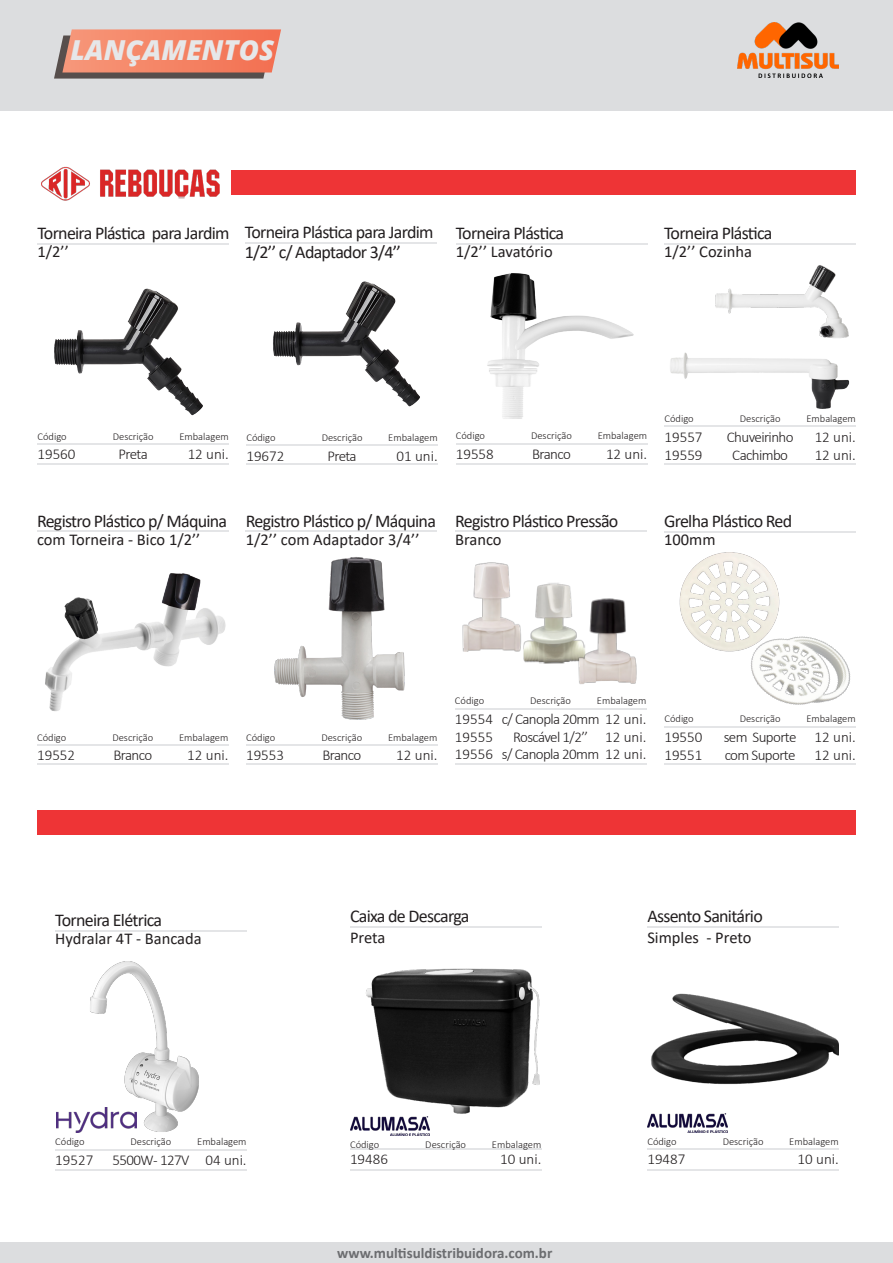
<style>
.page{position:relative;width:893px;height:1263px;background:#fff}
.page>*{position:absolute;margin:0;border:0;box-sizing:border-box;transform-origin:0 0}
.t1{font:italic 800 27.45px "Open Sans";color:#e6e7e9}
.t2{font:18px "Calibri";letter-spacing:-.04em;color:#231f20}
.t3{font:16.5px "Calibri";color:#231f20}
.t4{font:300 15px "Calibri";color:#231f20}
.t5{font:300 15px "Calibri";letter-spacing:-.04em;color:#231f20}
.t6{font:700 15px "Calibri";color:#6c6d70}
.t7{font:300 15px "Calibri";letter-spacing:-.05em;color:#231f20}
.t8{font:300 10.5px "Calibri";color:#231f20}
</style>
<div class="page">
<div style="left:0;top:0;width:893px;height:111px;background:#dcdddf"></div>
<img style="left:737px;top:23px;width:102px;height:55px">
<div style="left:0;top:1242px;width:893px;height:21px;background:#dcdddf"></div>
<svg style="left:54px;top:29px;width:227px;height:50px;background:#dd826a"></svg>
<hr style="left:456px;top:443px;width:191px;height:1px;background:#e4e5e7">
<hr style="left:38px;top:443px;width:191px;height:2px;background:#e4e5e7">
<hr style="left:456px;top:463px;width:191px;height:2px;background:#e4e5e7">
<hr style="left:38px;top:463px;width:191px;height:2px;background:#e4e5e7">
<hr style="left:456px;top:243px;width:191px;height:1px;background:#e4e5e7">
<div style="left:232px;top:170px;width:624px;height:25px;background:#ee3436"></div>
<div style="left:37px;top:810px;width:819px;height:25px;background:#ee3436"></div>
<hr style="left:38px;top:243px;width:191px;height:2px;background:#e4e5e7">
<img style="left:487px;top:273px;width:147px;height:146px">
<img style="left:54px;top:288px;width:149px;height:128px">
<img style="left:273px;top:281px;width:147px;height:126px">
<img style="left:41px;top:166px;width:191px;height:35px">
<hr style="left:664px;top:763px;width:192px;height:2px;background:#e4e5e7">
<hr style="left:664px;top:463px;width:192px;height:2px;background:#e4e5e7">
<hr style="left:37px;top:763px;width:191px;height:2px;background:#e4e5e7">
<hr style="left:664px;top:726px;width:192px;height:1px;background:#e4e5e7">
<hr style="left:664px;top:425px;width:192px;height:2px;background:#e4e5e7">
<hr style="left:37px;top:744px;width:191px;height:2px;background:#e4e5e7">
<hr style="left:664px;top:531px;width:191px;height:2px;background:#e4e5e7">
<hr style="left:664px;top:243px;width:191px;height:1px;background:#e4e5e7">
<hr style="left:37px;top:530px;width:191px;height:2px;background:#e4e5e7">
<img style="left:751px;top:636px;width:100px;height:69px">
<img style="left:670px;top:352px;width:180px;height:57px">
<img style="left:679px;top:552px;width:110px;height:109px">
<img style="left:715px;top:265px;width:134px;height:73px">
<img style="left:45px;top:573px;width:181px;height:138px">
<hr style="left:455px;top:763px;width:191px;height:2px;background:#e4e5e7">
<hr style="left:455px;top:708px;width:191px;height:1px;background:#e4e5e7">
<hr style="left:455px;top:531px;width:191px;height:1px;background:#e4e5e7">
<img style="left:462px;top:562px;width:59px;height:90px">
<img style="left:523px;top:583px;width:48px;height:81px">
<img style="left:561px;top:594px;width:76px;height:90px">
<hr style="left:246px;top:763px;width:191px;height:2px;background:#e4e5e7">
<hr style="left:246px;top:744px;width:191px;height:2px;background:#e4e5e7">
<hr style="left:246px;top:531px;width:191px;height:1px;background:#e4e5e7">
<img style="left:274px;top:557px;width:131px;height:163px">
<hr style="left:350px;top:1169px;width:191px;height:2px;background:#e4e5e7">
<hr style="left:647px;top:1169px;width:192px;height:2px;background:#e4e5e7">
<hr style="left:350px;top:1148px;width:191px;height:2px;background:#e4e5e7">
<hr style="left:647px;top:1148px;width:192px;height:2px;background:#e4e5e7">
<hr style="left:350px;top:926px;width:191px;height:1px;background:#e4e5e7">
<hr style="left:647px;top:926px;width:192px;height:1px;background:#e4e5e7">
<img style="left:350px;top:1117px;width:80px;height:18px">
<img style="left:647px;top:1114px;width:80px;height:18px">
<img style="left:365px;top:968px;width:175px;height:153px">
<img style="left:651px;top:993px;width:188px;height:92px">
<hr style="left:55px;top:1149px;width:192px;height:1px;background:#e4e5e7">
<hr style="left:55px;top:1169px;width:192px;height:2px;background:#e4e5e7">
<hr style="left:55px;top:930px;width:192px;height:1px;background:#e4e5e7">
<img style="left:56px;top:962px;width:143px;height:171px">
<hr style="left:246px;top:445px;width:192px;height:1px;background:#e4e5e7">
<hr style="left:246px;top:463px;width:192px;height:2px;background:#e4e5e7">
<hr style="left:245px;top:242px;width:191px;height:2px;background:#e4e5e7">
<h1 class="t1" style="left:71px;top:29px;width:205px">LANÇAMENTOS</h1>
<p class="t2" style="left:245px;top:220px;width:190px">Torneira Plástica para Jardim</p>
<p class="t2" style="left:38px;top:221px;width:194px">Torneira Plástica para Jardim</p>
<p class="t2" style="left:456px;top:220px;width:110px">Torneira Plástica</p>
<p class="t2" style="left:664px;top:220px;width:110px">Torneira Plástica</p>
<p class="t2" style="left:245px;top:239px;width:158px">1/2’’ c/ Adaptador 3/4’’</p>
<p class="t3" style="left:38px;top:240px;width:33px">1/2’’</p>
<p class="t3" style="left:456px;top:240px;width:98px">1/2’’ Lavatório</p>
<p class="t3" style="left:664px;top:240px;width:89px">1/2’’ Cozinha</p>
<p class="t8" style="left:664px;top:412px;width:31px">Código</p>
<p class="t8" style="left:740px;top:412px;width:42px">Descrição</p>
<p class="t8" style="left:806px;top:412px;width:51px">Embalagem</p>
<p class="t8" style="left:38px;top:430px;width:31px">Código</p>
<p class="t8" style="left:456px;top:429px;width:31px">Código</p>
<p class="t4" style="left:38px;top:445px;width:40px">19560</p>
<p class="t4" style="left:119px;top:445px;width:31px">Preta</p>
<p class="t4" style="left:188px;top:445px;width:43px">12 uni.</p>
<p class="t4" style="left:456px;top:444px;width:40px">19558</p>
<p class="t4" style="left:532px;top:444px;width:40px">Branco</p>
<p class="t4" style="left:606px;top:444px;width:43px">12 uni.</p>
<p class="t8" style="left:113px;top:430px;width:42px">Descrição</p>
<p class="t8" style="left:179px;top:430px;width:51px">Embalagem</p>
<p class="t8" style="left:531px;top:429px;width:42px">Descrição</p>
<p class="t8" style="left:598px;top:429px;width:51px">Embalagem</p>
<p class="t8" style="left:246px;top:431px;width:31px">Código</p>
<p class="t4" style="left:246px;top:446px;width:40px">19672</p>
<p class="t4" style="left:327px;top:446px;width:31px">Preta</p>
<p class="t4" style="left:397px;top:446px;width:43px">01 uni.</p>
<p class="t8" style="left:322px;top:431px;width:42px">Descrição</p>
<p class="t8" style="left:388px;top:431px;width:51px">Embalagem</p>
<p class="t4" style="left:664px;top:427px;width:40px">19557</p>
<p class="t4" style="left:664px;top:445px;width:40px">19559</p>
<p class="t5" style="left:727px;top:427px;width:68px">Chuveirinho</p>
<p class="t5" style="left:732px;top:445px;width:57px">Cachimbo</p>
<p class="t4" style="left:815px;top:427px;width:43px">12 uni.</p>
<p class="t4" style="left:815px;top:445px;width:43px">12 uni.</p>
<p class="t2" style="left:37px;top:508px;width:192px">Registro Plástico p/ Máquina</p>
<p class="t3" style="left:37px;top:528px;width:165px">com Torneira - Bico 1/2’’</p>
<p class="t2" style="left:246px;top:508px;width:192px">Registro Plástico p/ Máquina</p>
<p class="t3" style="left:246px;top:528px;width:175px">1/2’’ com Adaptador 3/4’’</p>
<p class="t2" style="left:455px;top:508px;width:165px">Registro Plástico Pressão</p>
<p class="t3" style="left:455px;top:528px;width:48px">Branco</p>
<p class="t2" style="left:664px;top:508px;width:130px">Grelha Plástico Red</p>
<p class="t3" style="left:664px;top:528px;width:53px">100mm</p>
<p class="t8" style="left:455px;top:694px;width:31px">Código</p>
<p class="t4" style="left:455px;top:709px;width:40px">19554</p>
<p class="t4" style="left:455px;top:728px;width:40px">19555</p>
<p class="t4" style="left:455px;top:744px;width:40px">19556</p>
<p class="t8" style="left:530px;top:694px;width:42px">Descrição</p>
<p class="t8" style="left:597px;top:694px;width:51px">Embalagem</p>
<p class="t5" style="left:502px;top:709px;width:146px">c/ Canopla 20mm 12 uni.</p>
<p class="t7" style="left:513px;top:728px;width:77px">Roscável 1/2’’</p>
<p class="t5" style="left:502px;top:744px;width:146px">s/ Canopla 20mm 12 uni.</p>
<p class="t8" style="left:664px;top:712px;width:31px">Código</p>
<p class="t8" style="left:806px;top:712px;width:51px">Embalagem</p>
<p class="t8" style="left:740px;top:712px;width:42px">Descrição</p>
<p class="t5" style="left:724px;top:727px;width:74px">sem Suporte</p>
<p class="t4" style="left:815px;top:727px;width:43px">12 uni.</p>
<p class="t4" style="left:605px;top:728px;width:43px">12 uni.</p>
<p class="t8" style="left:37px;top:731px;width:31px">Código</p>
<p class="t4" style="left:664px;top:727px;width:40px">19550</p>
<p class="t8" style="left:246px;top:731px;width:31px">Código</p>
<p class="t4" style="left:246px;top:746px;width:40px">19553</p>
<p class="t4" style="left:322px;top:746px;width:40px">Branco</p>
<p class="t4" style="left:396px;top:746px;width:43px">12 uni.</p>
<p class="t8" style="left:179px;top:731px;width:51px">Embalagem</p>
<p class="t8" style="left:321px;top:731px;width:42px">Descrição</p>
<p class="t8" style="left:388px;top:731px;width:51px">Embalagem</p>
<p class="t8" style="left:112px;top:731px;width:42px">Descrição</p>
<p class="t4" style="left:113px;top:746px;width:40px">Branco</p>
<p class="t5" style="left:725px;top:746px;width:72px">com Suporte</p>
<p class="t4" style="left:187px;top:746px;width:43px">12 uni.</p>
<p class="t4" style="left:815px;top:746px;width:43px">12 uni.</p>
<p class="t4" style="left:37px;top:746px;width:40px">19552</p>
<p class="t4" style="left:664px;top:746px;width:40px">19551</p>
<p class="t2" style="left:55px;top:907px;width:108px">Torneira Elétrica</p>
<p class="t2" style="left:350px;top:903px;width:121px">Caixa de Descarga</p>
<p class="t2" style="left:647px;top:903px;width:117px">Assento Sanitário</p>
<p class="t3" style="left:55px;top:927px;width:148px">Hydralar 4T - Bancada</p>
<p class="t3" style="left:350px;top:926px;width:37px">Preta</p>
<p class="t3" style="left:647px;top:926px;width:106px">Simples - Preto</p>
<p class="t8" style="left:55px;top:1135px;width:31px">Código</p>
<p class="t4" style="left:55px;top:1150px;width:40px">19527</p>
<p class="t5" style="left:113px;top:1150px;width:78px">5500W - 127V</p>
<p class="t4" style="left:205px;top:1150px;width:43px">04 uni.</p>
<p class="t8" style="left:131px;top:1135px;width:42px">Descrição</p>
<p class="t8" style="left:197px;top:1135px;width:51px">Embalagem</p>
<p class="t8" style="left:350px;top:1138px;width:31px">Código</p>
<p class="t8" style="left:647px;top:1135px;width:31px">Código</p>
<p class="t4" style="left:350px;top:1150px;width:40px">19486</p>
<p class="t4" style="left:500px;top:1150px;width:43px">10 uni.</p>
<p class="t4" style="left:647px;top:1150px;width:40px">19487</p>
<p class="t4" style="left:798px;top:1150px;width:43px">10 uni.</p>
<p class="t8" style="left:492px;top:1138px;width:51px">Embalagem</p>
<p class="t8" style="left:789px;top:1135px;width:51px">Embalagem</p>
<p class="t8" style="left:425px;top:1138px;width:42px">Descrição</p>
<p class="t8" style="left:723px;top:1135px;width:42px">Descrição</p>
<h3 class="t6" style="left:337px;top:1242px;width:217px">www.multisuldistribuidora.com.br</h3>
</div>
